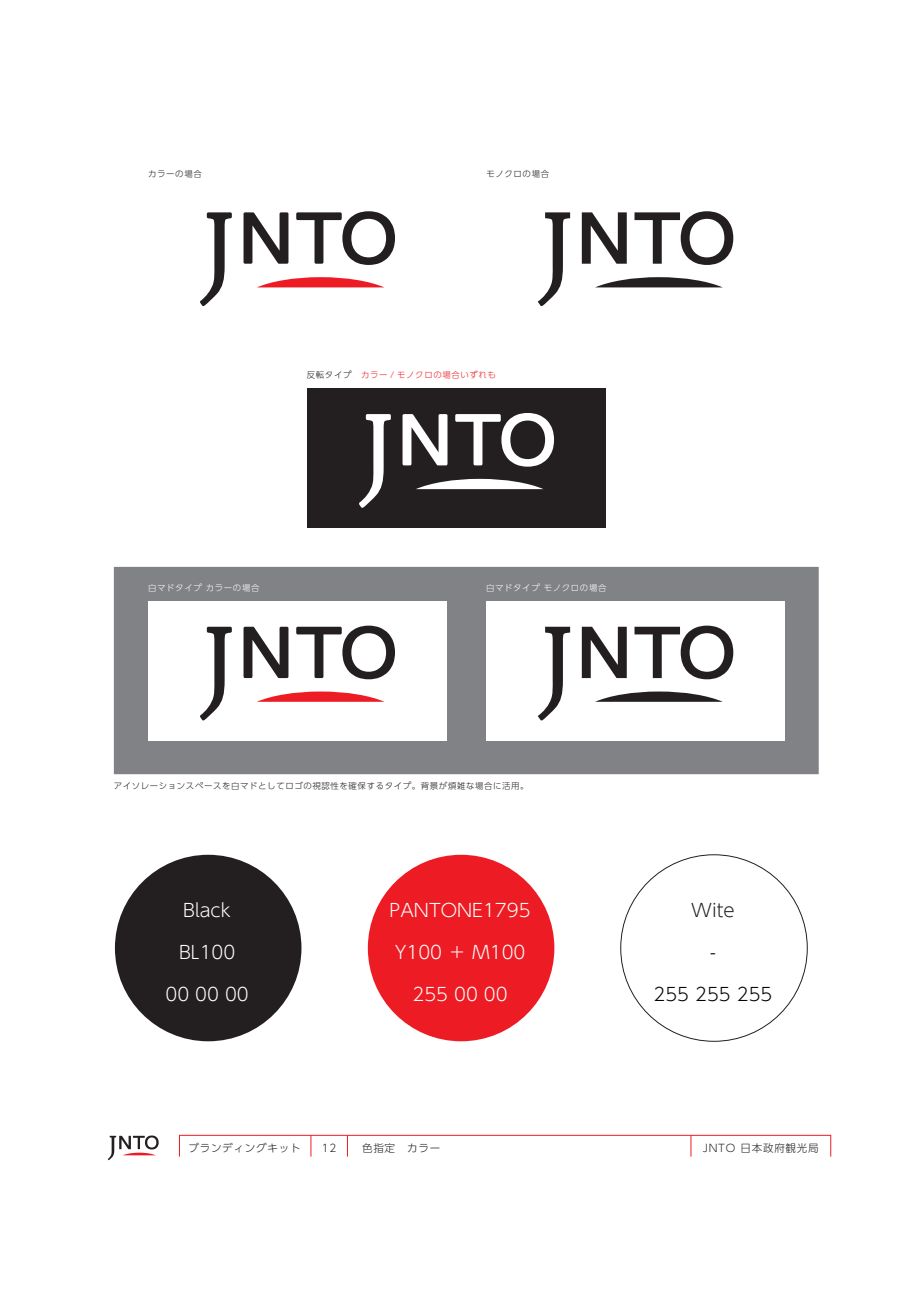
<style>
.page{position:relative;width:919px;height:1289px;background:#fff}
.page>*{position:absolute;margin:0;border:0;box-sizing:border-box;transform-origin:0 0}
.t1{font:18px "UD Shin Go Pro Light 90 pv RKSJ H";color:#fff}
.t2{font:18px "UD Shin Go Pro Light 90 pv RKSJ H";color:#050100}
.t3{font:18px "UD Shin Go Pro Light 90 pv RKSJ H";color:#231f20}
.t4{font:10.5px "UD Shin Go Pro Light 90 pv RKSJ H";letter-spacing:.075em;color:#231f20}
.t5{font:8.4px "UD Shin Go Pro Light 90 pv RKSJ H";letter-spacing:.075em;color:#231f20}
.t6{font:8.4px "UD Shin Go Pro Light 90 pv RKSJ H";letter-spacing:.075em;color:#fff}
.t7{font:8.4px "UD Shin Go Pro Light 90 pv RKSJ H";letter-spacing:.075em;color:#ed1c24}
.s1{color:#231f20}
</style>
<div class="page">
<svg style="left:108px;top:1135px;width:51px;height:25px"></svg>
<div style="left:179px;top:1134px;width:652px;height:22px;border:1px solid #ed1c24"></div>
<svg style="left:690px;top:1135px;width:1px;height:21px"></svg>
<svg style="left:310px;top:1135px;width:1px;height:21px"></svg>
<svg style="left:347px;top:1135px;width:1px;height:21px"></svg>
<svg style="left:200px;top:212px;width:32px;height:94px"></svg>
<svg style="left:243px;top:212px;width:45px;height:52px"></svg>
<svg style="left:296px;top:211px;width:99px;height:54px"></svg>
<svg style="left:258px;top:277px;width:125px;height:10px"></svg>
<div style="left:307px;top:388px;width:298px;height:139px;background:#231f20"></div>
<svg style="left:537px;top:212px;width:33px;height:94px"></svg>
<svg style="left:581px;top:212px;width:45px;height:52px"></svg>
<svg style="left:634px;top:211px;width:99px;height:54px"></svg>
<svg style="left:596px;top:277px;width:126px;height:10px"></svg>
<div style="left:114px;top:567px;width:704px;height:207px;background:#808285"></div>
<div style="left:486px;top:601px;width:298px;height:139px;background:#fff"></div>
<svg style="left:537px;top:626px;width:33px;height:94px"></svg>
<svg style="left:581px;top:626px;width:45px;height:52px"></svg>
<svg style="left:634px;top:625px;width:99px;height:54px"></svg>
<svg style="left:597px;top:691px;width:124px;height:10px"></svg>
<svg style="left:359px;top:414px;width:32px;height:94px"></svg>
<svg style="left:402px;top:414px;width:45px;height:51px"></svg>
<svg style="left:455px;top:413px;width:99px;height:53px"></svg>
<svg style="left:416px;top:479px;width:127px;height:10px"></svg>
<div style="left:115px;top:854px;width:186px;height:187px;background:#231f20;border-radius:50%"></div>
<div style="left:368px;top:854px;width:186px;height:187px;background:#ed1c24;border-radius:50%"></div>
<div style="left:148px;top:601px;width:298px;height:139px;background:#fff"></div>
<svg style="left:200px;top:626px;width:32px;height:94px"></svg>
<svg style="left:243px;top:626px;width:45px;height:52px"></svg>
<svg style="left:296px;top:625px;width:99px;height:54px"></svg>
<svg style="left:259px;top:691px;width:124px;height:10px"></svg>
<p class="t5" style="left:148px;top:170px;width:55px">カラーの場合</p>
<p class="t5" style="left:486px;top:170px;width:64px">モノクロの場合</p>
<p class="t7" style="left:307px;top:372px;width:190px"><span class="s1">反転タイプ　</span>カラー / モノクロの場合いずれも</p>
<p class="t6" style="left:148px;top:585px;width:113px">白マドタイプ カラーの場合</p>
<p class="t6" style="left:486px;top:585px;width:122px">白マドタイプ モノクロの場合</p>
<p class="t5" style="left:114px;top:783px;width:416px">アイソレーションスペースを白マドとしてロゴの視認性を確保するタイプ。背景が煩雑な場合に活用。</p>
<h1 class="t1" style="left:183px;top:903px;width:50px">Black</h1>
<h1 class="t1" style="left:179px;top:945px;width:58px">BL100</h1>
<h1 class="t1" style="left:165px;top:987px;width:85px">00 00 00</h1>
<h1 class="t1" style="left:389px;top:903px;width:142px">PANTONE1795</h1>
<h1 class="t1" style="left:394px;top:945px;width:132px">Y100 ＋ M100</h1>
<h1 class="t1" style="left:412px;top:987px;width:97px">255 00 00</h1>
<h1 class="t3" style="left:691px;top:903px;width:45px">Wite</h1>
<h1 class="t3" style="left:710px;top:945px;width:7px">-</h1>
<h1 class="t2" style="left:653px;top:987px;width:120px">255 255 255</h1>
<p class="t4" style="left:188px;top:1144px;width:114px">ブランディングキット</p>
<p class="t4" style="left:321px;top:1144px;width:16px">12</p>
<p class="t4" style="left:362px;top:1144px;width:80px">色指定　カラー</p>
<p class="t4" style="left:702px;top:1144px;width:118px">JNTO 日本政府観光局</p>
</div>
